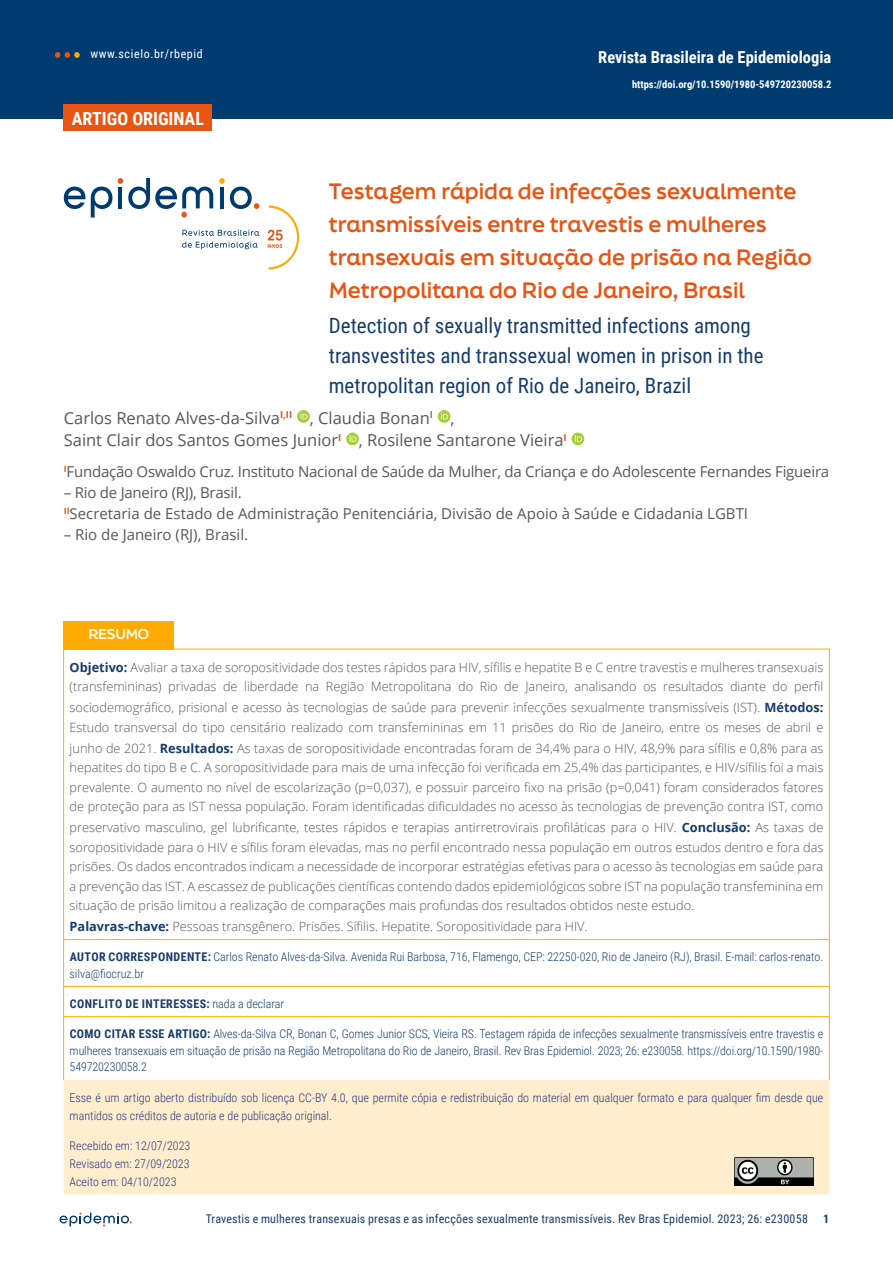
<style>
.page{position:relative;width:893px;height:1263px;background:#fff}
.page>*{position:absolute;margin:0;border:0;box-sizing:border-box;transform-origin:0 0}
.t1{font:700 21px/33px "Final Six";color:#e85412}
.t2{font:21px/30px "Roboto Condensed";color:#173d6b}
.t3{font:700 18px "Roboto Condensed";color:#fff}
.t4{font:16.5px/22.5px "Open Sans";color:#575756}
.t5{font:700 16.5px "Roboto Condensed";color:#fff}
.t6{font:15px/21px "Open Sans";letter-spacing:-.015em;color:#575756}
.t7{font:700 13.5px "Final Six";letter-spacing:-.01em;color:#fff}
.t8{font:300 12.75px/19.5px "Open Sans";color:#575756}
.t9{font:300 12px/16.5px "Roboto Condensed";color:#173d6b}
.t10{font:300 12px/18px "Roboto Condensed";color:#283583}
.t11{font:12px "Roboto Condensed";letter-spacing:.015em;color:#173d6b}
.t12{font:700 12px "Roboto Condensed";letter-spacing:.035em;color:#173d6b}
.t13{font:12px "Roboto Condensed";letter-spacing:.05em;color:#fff}
.t14{font:700 10.5px "Roboto Condensed";color:#fff}
.s1{font-weight:700;color:#173d6b}
.s2{font-weight:700}
.s3{font-weight:300}
</style>
<div class="page">
<svg style="left:60px;top:1212px;width:72px;height:14px"></svg>
<div style="left:0;top:0;width:893px;height:118px;background:#003b70"></div>
<svg style="left:55px;top:52px;width:25px;height:6px"></svg>
<svg style="left:297px;top:410px;width:13px;height:13px"></svg>
<svg style="left:300px;top:412px;width:7px;height:7px"></svg>
<svg style="left:438px;top:410px;width:13px;height:13px"></svg>
<svg style="left:441px;top:412px;width:7px;height:7px"></svg>
<svg style="left:346px;top:433px;width:13px;height:12px"></svg>
<svg style="left:350px;top:435px;width:6px;height:7px"></svg>
<div style="left:571px;top:433px;width:13px;height:12px;background:#a6ce39;border-radius:50%"></div>
<svg style="left:575px;top:435px;width:7px;height:7px"></svg>
<svg style="left:64px;top:187px;width:48px;height:30px"></svg>
<svg style="left:118px;top:178px;width:95px;height:39px"></svg>
<svg style="left:219px;top:178px;width:40px;height:31px"></svg>
<svg style="left:182px;top:230px;width:77px;height:6px"></svg>
<svg style="left:182px;top:242px;width:76px;height:7px"></svg>
<svg style="left:268px;top:206px;width:31px;height:64px"></svg>
<div style="left:64px;top:105px;width:148px;height:26px;background:#e85412"></div>
<div style="left:64px;top:621px;width:110px;height:28px;background:#ffab03"></div>
<div style="left:64px;top:1080px;width:765px;height:114px;background:#ffeecd"></div>
<hr style="left:63px;top:649px;width:1px;height:290px;background:#ffab03">
<hr style="left:174px;top:649px;width:552px;height:1px;background:#ffab03">
<hr style="left:726px;top:649px;width:104px;height:1px;background:#ffab03">
<hr style="left:829px;top:649px;width:1px;height:290px;background:#ffab03">
<hr style="left:63px;top:940px;width:1px;height:46px;background:#ffab03">
<hr style="left:63px;top:986px;width:1px;height:30px;background:#ffab03">
<hr style="left:63px;top:939px;width:111px;height:1px;background:#ffab03">
<hr style="left:174px;top:939px;width:552px;height:1px;background:#ffab03">
<hr style="left:726px;top:939px;width:104px;height:1px;background:#ffab03">
<hr style="left:829px;top:940px;width:1px;height:46px;background:#ffab03">
<hr style="left:829px;top:986px;width:1px;height:30px;background:#ffab03">
<hr style="left:64px;top:986px;width:110px;height:1px;background:#ffab03">
<hr style="left:174px;top:986px;width:552px;height:1px;background:#ffab03">
<hr style="left:726px;top:986px;width:103px;height:1px;background:#ffab03">
<hr style="left:63px;top:1017px;width:1px;height:63px;background:#ffab03">
<hr style="left:63px;top:1016px;width:111px;height:1px;background:#ffab03">
<hr style="left:174px;top:1016px;width:552px;height:1px;background:#ffab03">
<hr style="left:726px;top:1016px;width:104px;height:1px;background:#ffab03">
<hr style="left:829px;top:1017px;width:1px;height:63px;background:#ffab03">
<img style="left:734px;top:1158px;width:79px;height:27px">
<p class="t13" style="left:90px;top:45px;width:114px">www.scielo.br/rbepid</p>
<h2 class="t3" style="left:72px;top:106px;width:134px">ARTIGO ORIGINAL</h2>
<p class="t5" style="left:598px;top:46px;width:235px">Revista Brasileira de Epidemiologia</p>
<p class="t14" style="left:632px;top:77px;width:201px">https://doi.org/10.1590/1980-549720230058.2</p>
<h1 class="t1" style="left:329px;top:174px;width:485px">Testagem rápida de infecções sexualmente transmissíveis entre travestis e mulheres transexuais em situação de prisão na Região Metropolitana do Rio de Janeiro, Brasil</h1>
<h1 class="t2" style="left:329px;top:309px;width:436px">Detection of sexually transmitted infections among transvestites and transsexual women in prison in the metropolitan region of Rio de Janeiro, Brazil</h1>
<p class="t4" style="left:64px;top:406px;width:504px">Carlos Renato Alves-da-Silva<sup>I,II</sup> , Claudia Bonan<sup>I</sup> ,<br>Saint Clair dos Santos Gomes Junior<sup>I</sup> , Rosilene Santarone Vieira<sup>I</sup></p>
<p class="t6" style="left:64px;top:460px;width:767px"><sup>I</sup>Fundação Oswaldo Cruz. Instituto Nacional de Saúde da Mulher, da Criança e do Adolescente Fernandes Figueira</p>
<p class="t6" style="left:64px;top:481px;width:686px">– Rio de Janeiro (RJ), Brasil.<br><sup>II</sup>Secretaria de Estado de Administração Penitenciária, Divisão de Apoio à Saúde e Cidadania LGBTI</p>
<p class="t6" style="left:64px;top:523px;width:186px">– Rio de Janeiro (RJ), Brasil.</p>
<p class="t7" style="left:88px;top:624px;width:62px">RESUMO</p>
<p class="t8" style="left:70px;top:657px;width:755px"><span class="s1">Objetivo:</span> Avaliar a taxa de soropositividade dos testes rápidos para HIV, sífilis e hepatite B e C entre travestis e mulheres transexuais (transfemininas) privadas de liberdade na Região Metropolitana do Rio de Janeiro, analisando os resultados diante do perfil</p>
<p class="t8" style="left:70px;top:697px;width:755px">sociodemográfico, prisional e acesso às tecnologias de saúde para prevenir infecções sexualmente transmissíveis (IST). <span class="s1">Métodos:<br></span>Estudo transversal do tipo censitário realizado com transfemininas em 11 prisões do Rio de Janeiro, entre os meses de abril e</p>
<p class="t8" style="left:70px;top:738px;width:755px;text-align:justify">junho de 2021. <span class="s1">Resultados:</span> As taxas de soropositividade encontradas foram de 34,4% para o HIV, 48,9% para sífilis e 0,8% para as hepatites do tipo B e C. A soropositividade para mais de uma infecção foi verificada em 25,4% das participantes, e HIV/sífilis foi a mais prevalente. O aumento no nível de escolarização (p=0,037), e possuir parceiro fixo na prisão (p=0,041) foram considerados fatores de proteção para as IST nessa população. Foram identificadas dificuldades no acesso às tecnologias de prevenção contra IST, como</p>
<p class="t8" style="left:70px;top:817px;width:755px;text-align:justify">preservativo masculino, gel lubrificante, testes rápidos e terapias antirretrovirais profiláticas para o HIV. <span class="s1">Conclusão:</span> As taxas de soropositividade para o HIV e sífilis foram elevadas, mas no perfil encontrado nessa população em outros estudos dentro e fora das prisões. Os dados encontrados indicam a necessidade de incorporar estratégias efetivas para o acesso às tecnologias em saúde para a prevenção das IST. A escassez de publicações científicas contendo dados epidemiológicos sobre IST na população transfeminina em situação de prisão limitou a realização de comparações mais profundas dos resultados obtidos neste estudo.</p>
<p class="t8" style="left:70px;top:916px;width:519px"><span class="s1">Palavras-chave:</span> Pessoas transgênero. Prisões. Sífilis. Hepatite. Soropositividade para HIV.</p>
<p class="t9" style="left:70px;top:948px;width:755px"><span class="s2">AUTOR CORRESPONDENTE:</span> Carlos Renato Alves-da-Silva. Avenida Rui Barbosa, 716, Flamengo, CEP: 22250-020, Rio de Janeiro (RJ), Brasil. E-mail: carlos-renato. silva@fiocruz.br</p>
<p class="t12" style="left:70px;top:995px;width:216px">CONFLITO DE INTERESSES: <span class="s3">nada a declarar</span></p>
<p class="t9" style="left:70px;top:1025px;width:755px;text-align:justify"><span class="s2">COMO CITAR ESSE ARTIGO:</span> Alves-da-Silva CR, Bonan C, Gomes Junior SCS, Vieira RS. Testagem rápida de infecções sexualmente transmissíveis entre travestis e mulheres transexuais em situação de prisão na Região Metropolitana do Rio de Janeiro, Brasil. Rev Bras Epidemiol. 2023; 26: e230058. https://doi.org/10.1590/1980- 549720230058.2</p>
<p class="t10" style="left:70px;top:1088px;width:755px">Esse é um artigo aberto distribuído sob licença CC-BY 4.0, que permite cópia e redistribuição do material em qualquer formato e para qualquer fim desde que mantidos os créditos de autoria e de publicação original.</p>
<p class="t10" style="left:70px;top:1136px;width:122px;text-align:justify">Recebido em: 12/07/2023<br>Revisado em: 27/09/2023<br>Aceito em: 04/10/2023</p>
<p class="t11" style="left:206px;top:1211px;width:604px">Travestis e mulheres transexuais presas e as infecções sexualmente transmissíveis. Rev Bras Epidemiol. 2023; 26: e230058</p>
<p class="t12" style="left:823px;top:1211px;width:8px">1</p>
</div>
